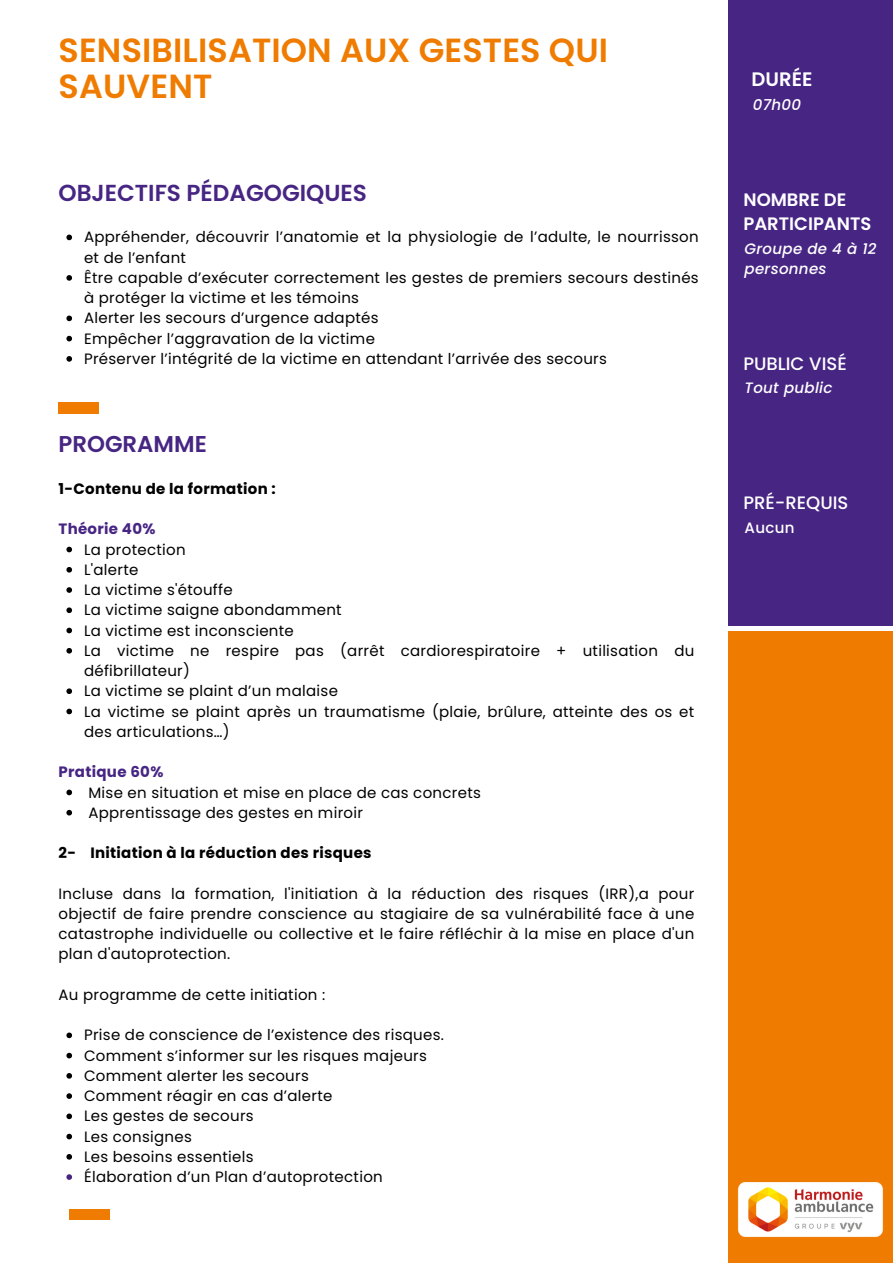
<style>
.page{position:relative;width:893px;height:1264px;background:#fff}
.page>*{position:absolute;margin:0;border:0;box-sizing:border-box;transform-origin:0 0}
.t1{font:600 33.45px/36px "Poppins";letter-spacing:.005em;color:#ef7c00}
.t2{font:600 23.1px "Poppins";color:#472583}
.t3{font:600 22.8px "Poppins";color:#472583}
.t4{font:600 19.5px "Poppins";color:#fff}
.t5{font:600 18px/24.8px "Poppins";color:#fff}
.t6{font:500 18px "Poppins";color:#fff}
.t7{font:15px/20.2px "Poppins";letter-spacing:.02em;color:#000}
.t8{font:700 15px "Poppins";letter-spacing:.02em;color:#000}
.t9{font:italic 500 15px/20.2px "Poppins";letter-spacing:.02em;color:#fff}
.t10{font:700 15px "Poppins";letter-spacing:.02em;color:#472583}
.t11{font:500 15px "Poppins";letter-spacing:.02em;color:#fff}
</style>
<div class="page">
<div style="left:728px;top:0;width:164px;height:626px;background:#472583"></div>
<div style="left:728px;top:631px;width:164px;height:631px;background:#ef7c00"></div>
<img style="left:738px;top:1182px;width:145px;height:55px">
<svg style="left:66px;top:234px;width:6px;height:6px"></svg>
<svg style="left:66px;top:275px;width:6px;height:6px"></svg>
<svg style="left:66px;top:315px;width:6px;height:6px"></svg>
<svg style="left:66px;top:336px;width:6px;height:5px"></svg>
<svg style="left:66px;top:356px;width:6px;height:6px"></svg>
<svg style="left:66px;top:546px;width:6px;height:6px"></svg>
<svg style="left:66px;top:567px;width:6px;height:5px"></svg>
<svg style="left:66px;top:587px;width:6px;height:6px"></svg>
<svg style="left:66px;top:607px;width:6px;height:6px"></svg>
<svg style="left:66px;top:627px;width:6px;height:6px"></svg>
<svg style="left:66px;top:648px;width:6px;height:5px"></svg>
<svg style="left:66px;top:688px;width:6px;height:6px"></svg>
<svg style="left:66px;top:708px;width:6px;height:6px"></svg>
<svg style="left:66px;top:789px;width:6px;height:6px"></svg>
<svg style="left:66px;top:809px;width:6px;height:6px"></svg>
<svg style="left:66px;top:1032px;width:6px;height:6px"></svg>
<svg style="left:66px;top:1052px;width:6px;height:6px"></svg>
<svg style="left:66px;top:1073px;width:6px;height:5px"></svg>
<svg style="left:66px;top:1093px;width:6px;height:5px"></svg>
<svg style="left:66px;top:1113px;width:6px;height:6px"></svg>
<svg style="left:66px;top:1133px;width:6px;height:6px"></svg>
<svg style="left:66px;top:1154px;width:6px;height:5px"></svg>
<svg style="left:66px;top:1174px;width:6px;height:5px"></svg>
<div style="left:59px;top:403px;width:40px;height:10px;background:#ef7c00"></div>
<div style="left:69px;top:1209px;width:40px;height:10px;background:#ef7c00"></div>
<p class="t1" style="left:59px;top:32px;width:551px">SENSIBILISATION AUX GESTES QUI<br>SAUVENT</p>
<p class="t2" style="left:59px;top:176px;width:310px">OBJECTIFS PÉDAGOGIQUES</p>
<p class="t7" style="left:84px;top:227px;width:616px">Appréhender, découvrir l’anatomie et la physiologie de l’adulte, le nourrisson et de l’enfant</p>
<p class="t7" style="left:84px;top:267px;width:616px">Être capable d’exécuter correctement les gestes de premiers secours destinés à protéger la victime et les témoins</p>
<p class="t7" style="left:84px;top:308px;width:296px">Alerter les secours d’urgence adaptés</p>
<p class="t7" style="left:84px;top:328px;width:292px">Empêcher l’aggravation de la victime</p>
<p class="t7" style="left:84px;top:348px;width:524px">Préserver l’intégrité de la victime en attendant l’arrivée des secours</p>
<p class="t3" style="left:59px;top:428px;width:150px">PROGRAMME</p>
<p class="t8" style="left:59px;top:478px;width:219px">1-Contenu de la formation :</p>
<p class="t10" style="left:59px;top:518px;width:98px">Théorie 40%</p>
<p class="t7" style="left:84px;top:539px;width:103px">La protection</p>
<p class="t7" style="left:84px;top:559px;width:56px">L'alerte</p>
<p class="t7" style="left:84px;top:579px;width:150px">La victime s'étouffe</p>
<p class="t7" style="left:84px;top:600px;width:259px">La victime saigne abondamment</p>
<p class="t7" style="left:84px;top:620px;width:211px">La victime est inconsciente</p>
<p class="t7" style="left:84px;top:640px;width:611px">La victime ne respire pas (arrêt cardiorespiratoire + utilisation du défibrillateur)</p>
<p class="t7" style="left:84px;top:681px;width:255px">La victime se plaint d’un malaise</p>
<p class="t7" style="left:84px;top:701px;width:611px">La victime se plaint après un traumatisme (plaie, brûlure, atteinte des os et des articulations…)</p>
<p class="t10" style="left:59px;top:761px;width:106px">Pratique 60%</p>
<p class="t7" style="left:88px;top:782px;width:394px">Mise en situation et mise en place de cas concrets</p>
<p class="t7" style="left:88px;top:802px;width:276px">Apprentissage des gestes en miroir</p>
<p class="t8" style="left:59px;top:842px;width:314px">2- Initiation à la réduction des risques</p>
<p class="t7" style="left:59px;top:883px;width:637px;text-align:justify">Incluse dans la formation, l'initiation à la réduction des risques (IRR),a pour objectif de faire prendre conscience au stagiaire de sa vulnérabilité face à une catastrophe individuelle ou collective et le faire réfléchir à la mise en place d'un plan d'autoprotection.</p>
<p class="t7" style="left:59px;top:984px;width:268px">Au programme de cette initiation :</p>
<p class="t7" style="left:84px;top:1025px;width:361px">Prise de conscience de l’existence des risques.</p>
<p class="t7" style="left:84px;top:1045px;width:344px">Comment s’informer sur les risques majeurs</p>
<p class="t7" style="left:84px;top:1065px;width:226px">Comment alerter les secours</p>
<p class="t7" style="left:84px;top:1085px;width:250px">Comment réagir en cas d’alerte</p>
<p class="t7" style="left:84px;top:1105px;width:171px">Les gestes de secours</p>
<p class="t7" style="left:84px;top:1126px;width:109px">Les consignes</p>
<p class="t7" style="left:84px;top:1146px;width:171px">Les besoins essentiels</p>
<p class="t7" style="left:84px;top:1166px;width:300px">Élaboration d’un Plan d’autoprotection</p>
<p class="t4" style="left:751px;top:65px;width:62px">DURÉE</p>
<p class="t9" style="left:752px;top:95px;width:50px">07h00</p>
<p class="t5" style="left:743px;top:187px;width:129px">NOMBRE DE<br>PARTICIPANTS</p>
<p class="t9" style="left:744px;top:238px;width:133px">Groupe de 4 à 12 personnes</p>
<p class="t6" style="left:743px;top:351px;width:105px">PUBLIC VISÉ</p>
<p class="t9" style="left:744px;top:378px;width:89px">Tout public</p>
<p class="t6" style="left:743px;top:490px;width:106px">PRÉ-REQUIS</p>
<p class="t11" style="left:744px;top:517px;width:51px">Aucun</p>
</div>
